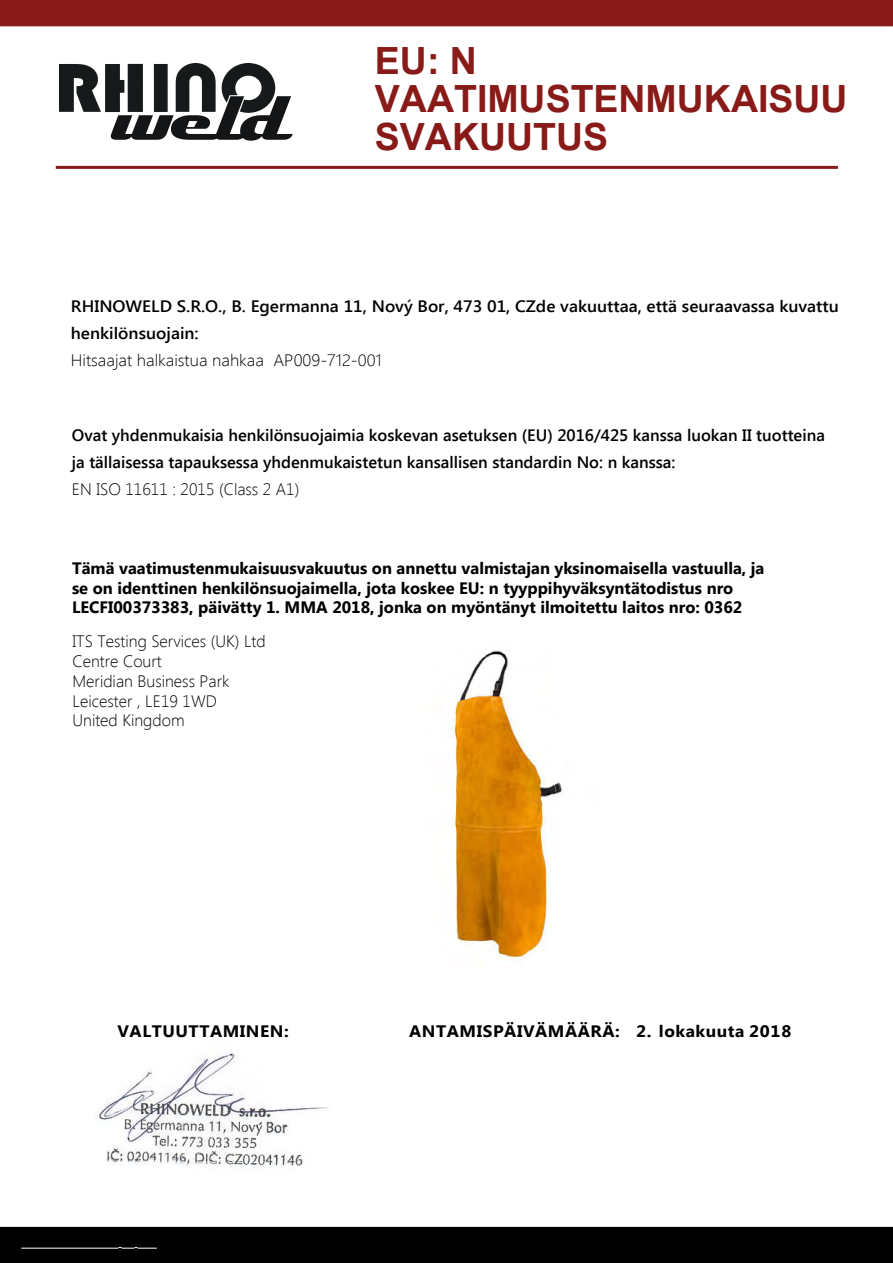
<style>
.page{position:relative;width:893px;height:1263px;background:#fff}
.page>*{position:absolute;margin:0;border:0;box-sizing:border-box;transform-origin:0 0}
.t1{font:700 37.5px/37.8px "Arial";color:#881a18}
.t2{font:700 16.65px "Segoe UI";letter-spacing:.03em;color:#000;scale:1.05 1}
.t3{font:700 16.5px/19.8px "Segoe UI";color:#000}
.t4{font:600 16.5px/26.8px "Segoe UI";color:#000}
.t5{font:300 16.5px/19.8px "Segoe UI";color:#000}
.t6{font:600 16.5px/27.3px "Segoe UI";color:#000;scale:1.05 1}
.t7{font:300 16.5px "Segoe UI";color:#000;scale:1.05 1}
</style>
<div class="page">
<div style="left:0;top:0;width:893px;height:26px;background:#881a18"></div>
<hr style="left:56px;top:166px;width:782px;height:3px;background:#881a18">
<div style="left:0;top:1227px;width:893px;height:36px;background:#000"></div>
<img style="left:450px;top:650px;width:112px;height:312px">
<img style="left:60px;top:63px;width:233px;height:78px">
<img style="left:99px;top:1052px;width:230px;height:114px">
<h1 class="t1" style="left:375px;top:43px;width:474px">EU: N<br>VAATIMUSTENMUKAISUU<br>SVAKUUTUS</h1>
<p class="t6" style="left:71px;top:291px;width:733px">RHINOWELD S.R.O., B. Egermanna 11, Nový Bor, 473 01, CZde vakuuttaa, että seuraavassa kuvattu henkilönsuojain:</p>
<p class="t7" style="left:71px;top:348px;width:297px">Hitsaajat halkaistua nahkaa AP009-712-001</p>
<p class="t4" style="left:72px;top:421px;width:754px">Ovat yhdenmukaisia henkilönsuojaimia koskevan asetuksen (EU) 2016/425 kanssa luokan II tuotteina ja tällaisessa tapauksessa yhdenmukaistetun kansallisen standardin No: n kanssa:</p>
<p class="t5" style="left:72px;top:479px;width:229px">EN ISO 11611 : 2015 (Class 2 A1)</p>
<p class="t3" style="left:72px;top:557px;width:694px">Tämä vaatimustenmukaisuusvakuutus on annettu valmistajan yksinomaisella vastuulla, ja se on identtinen henkilönsuojaimella, jota koskee EU: n tyyppihyväksyntätodistus nro<br>LECFI00373383, päivätty 1. MMA 2018, jonka on myöntänyt ilmoitettu laitos nro: 0362</p>
<p class="t5" style="left:73px;top:631px;width:195px">ITS Testing Services (UK) Ltd<br>Centre Court<br>Meridian Business Park<br>Leicester , LE19 1WD<br>United Kingdom</p>
<p class="t2" style="left:117px;top:1019px;width:165px">VALTUUTTAMINEN:</p>
<p class="t2" style="left:409px;top:1019px;width:365px">ANTAMISPÄIVÄMÄÄRÄ: 2. lokakuuta 2018</p>
</div>
